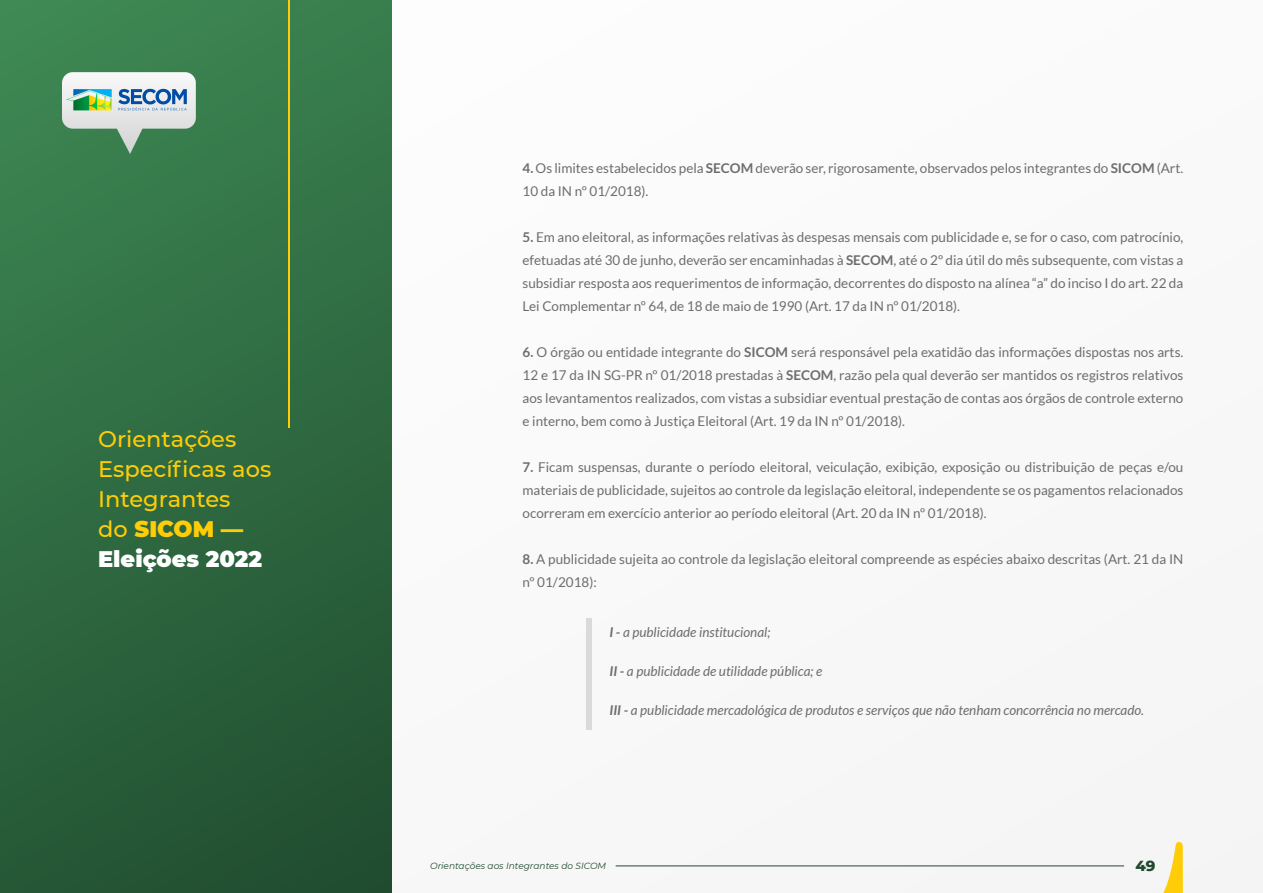
<style>
.page{position:relative;width:1263px;height:893px;background:#f9f9f9}
.page>*{position:absolute;margin:0;border:0;box-sizing:border-box;transform-origin:0 0}
.t1{font:500 22.5px/30px "Montserrat";color:#ffcd07}
.t2{font:800 14.85px "Montserrat";color:#1f4a2e}
.t3{font:13.5px/23px "Lato";color:#6e6d6d;text-align:justify}
.t4{font:italic 13.5px "Lato";color:#6e6d6d}
.t5{font:italic 9px "Montserrat";color:#1f4a2e}
.s1{font-weight:900}
.s2{font-weight:900;color:#fff}
.s3{font-weight:700}
</style>
<div class="page">
<div style="left:0;top:0;width:391px;height:893px;background:linear-gradient(to bottom,#3e8551,#225132)"></div>
<hr style="left:289px;top:0;width:1px;height:427px;background:#ffcd07">
<img style="left:63px;top:73px;width:133px;height:80px">
<div style="left:586px;top:619px;width:5px;height:111px;background:#dadada"></div>
<svg style="left:1118px;top:842px;width:65px;height:51px"></svg>
<hr style="left:616px;top:865px;width:508px;height:1px;background:#1f4a2e">
<h1 class="t1" style="left:98px;top:423px;width:175px">Orientações<br>Específicas aos<br>Integrantes<br>do <span class="s1">SICOM —<br></span><span class="s2">Eleições 2022</span></h1>
<p class="t3" style="left:522px;top:156px;width:662px"><span class="s3">4.</span> Os limites estabelecidos pela <span class="s3">SECOM</span> deverão ser, rigorosamente, observados pelos integrantes do <span class="s3">SICOM</span> (Art.<br>10 da IN nº 01/2018).</p>
<p class="t3" style="left:522px;top:225px;width:662px"><span class="s3">5.</span> Em ano eleitoral, as informações relativas às despesas mensais com publicidade e, se for o caso, com patrocínio, efetuadas até 30 de junho, deverão ser encaminhadas à <span class="s3">SECOM</span>, até o 2º dia útil do mês subsequente, com vistas a subsidiar resposta aos requerimentos de informação, decorrentes do disposto na alínea “a” do inciso I do art. 22 da Lei Complementar nº 64, de 18 de maio de 1990 (Art. 17 da IN nº 01/2018).</p>
<p class="t3" style="left:522px;top:340px;width:662px"><span class="s3">6.</span> O órgão ou entidade integrante do <span class="s3">SICOM</span> será responsável pela exatidão das informações dispostas nos arts.<br>12 e 17 da IN SG-PR nº 01/2018 prestadas à <span class="s3">SECOM</span>, razão pela qual deverão ser mantidos os registros relativos aos levantamentos realizados, com vistas a subsidiar eventual prestação de contas aos órgãos de controle externo e interno, bem como à Justiça Eleitoral (Art. 19 da IN nº 01/2018).</p>
<p class="t3" style="left:522px;top:455px;width:662px"><span class="s3">7.</span> Ficam suspensas, durante o período eleitoral, veiculação, exibição, exposição ou distribuição de peças e/ou materiais de publicidade, sujeitos ao controle da legislação eleitoral, independente se os pagamentos relacionados ocorreram em exercício anterior ao período eleitoral (Art. 20 da IN nº 01/2018).</p>
<p class="t3" style="left:522px;top:548px;width:662px"><span class="s3">8.</span> A publicidade sujeita ao controle da legislação eleitoral compreende as espécies abaixo descritas (Art. 21 da IN nº 01/2018):</p>
<p class="t4" style="left:609px;top:625px;width:162px"><span class="s3">I -</span> a publicidade institucional;</p>
<p class="t4" style="left:609px;top:664px;width:214px"><span class="s3">II -</span> a publicidade de utilidade pública; e</p>
<p class="t4" style="left:609px;top:703px;width:536px"><span class="s3">III -</span> a publicidade mercadológica de produtos e serviços que não tenham concorrência no mercado.</p>
<p class="t5" style="left:430px;top:859px;width:178px">Orientações aos Integrantes do SICOM</p>
<p class="t2" style="left:1135px;top:855px;width:22px">49</p>
</div>
